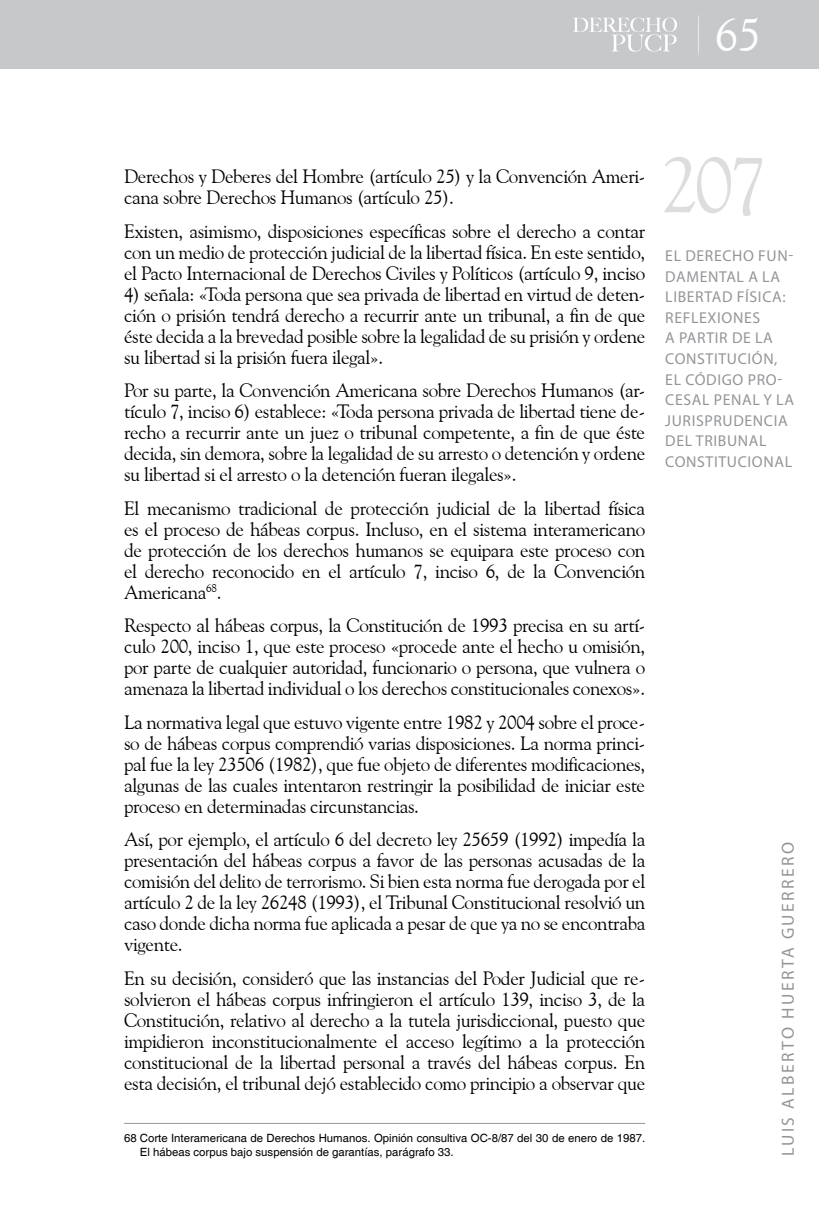
<style>
.page{position:relative;width:819px;height:1206px;background:#fff}
.page>*{position:absolute;margin:0;border:0;box-sizing:border-box;transform-origin:0 0}
.t1{font:78.75px "Goudy Old Style BT";color:#dcddde}
.t2{font:46.38px "Goudy Old Style BT";color:#fff}
.t3{font:19.25px/21px "Goudy Old Style BT";letter-spacing:-.02em;color:#000;text-align:justify}
.t4{font:17.5px "Myriad Pro";letter-spacing:.14em;color:#939598}
.t5{font:15.75px/20.7px "Myriad Pro";letter-spacing:.04em;color:#939598}
.t6{font:11.38px/14px "Helvetica";color:#000}
</style>
<div class="page">
<div style="left:0;top:0;width:819px;height:69px;background:#c7c8ca"></div>
<svg style="left:573px;top:18px;width:104px;height:34px"></svg>
<hr style="left:124px;top:1122px;width:521px;height:1px;background:#939598">
<h2 class="t2" style="left:715px;top:6px;width:47px">65</h2>
<p class="t3" style="left:124px;top:166px;width:522px">Derechos y Deberes del Hombre (artículo 25) y la Convención Ameri&shy;cana sobre Derechos Humanos (artículo 25).</p>
<p class="t3" style="left:124px;top:220px;width:522px">Existen, asimismo, disposiciones específicas sobre el derecho a contar con un medio de protección judicial de la libertad física. En este sentido, el Pacto Internacional de Derechos Civiles y Políticos (artículo 9, inciso</p>
<p class="t3" style="left:124px;top:283px;width:523px">4) señala: «Toda persona que sea privada de libertad en virtud de deten&shy;ción o prisión tendrá derecho a recurrir ante un tribunal, a fin de que éste decida a la brevedad posible sobre la legalidad de su prisión y ordene su libertad si la prisión fuera ilegal».</p>
<p class="t3" style="left:124px;top:380px;width:522px">Por su parte, la Convención Americana sobre Derechos Humanos (ar&shy;tículo 7, inciso 6) establece: «Toda persona privada de libertad tiene de&shy;recho a recurrir ante un juez o tribunal competente, a fin de que éste decida, sin demora, sobre la legalidad de su arresto o detención y ordene su libertad si el arresto o la detención fueran ilegales».</p>
<p class="t3" style="left:124px;top:497px;width:522px">El mecanismo tradicional de protección judicial de la libertad física es el proceso de hábeas corpus. Incluso, en el sistema interamericano de protección de los derechos humanos se equipara este proceso con el derecho reconocido en el artículo 7, inciso 6, de la Convención Americana<sup>68</sup>.</p>
<p class="t3" style="left:124px;top:614px;width:522px">Respecto al hábeas corpus, la Constitución de 1993 precisa en su artí&shy;culo 200, inciso 1, que este proceso «procede ante el hecho u omisión, por parte de cualquier autoridad, funcionario o persona, que vulnera o amenaza la libertad individual o los derechos constitucionales conexos».</p>
<p class="t3" style="left:124px;top:711px;width:522px">La normativa legal que estuvo vigente entre 1982 y 2004 sobre el proce&shy;so de hábeas corpus comprendió varias disposiciones. La norma princi&shy;pal fue la ley 23506 (1982), que fue objeto de diferentes modificaciones, algunas de las cuales intentaron restringir la posibilidad de iniciar este proceso en determinadas circunstancias.</p>
<p class="t3" style="left:124px;top:828px;width:522px">Así, por ejemplo, el artículo 6 del decreto ley 25659 (1992) impedía la presentación del hábeas corpus a favor de las personas acusadas de la comisión del delito de terrorismo. Si bien esta norma fue derogada por el artículo 2 de la ley 26248 (1993), el Tribunal Constitucional resolvió un caso donde dicha norma fue aplicada a pesar de que ya no se encontraba vigente.</p>
<p class="t3" style="left:124px;top:967px;width:522px">En su decisión, consideró que las instancias del Poder Judicial que re&shy;solvieron el hábeas corpus infringieron el artículo 139, inciso 3, de la Constitución, relativo al derecho a la tutela jurisdiccional, puesto que impidieron inconstitucionalmente el acceso legítimo a la protección constitucional de la libertad personal a través del hábeas corpus. En esta decisión, el tribunal dejó establecido como principio a observar que</p>
<p class="t6" style="left:140px;top:1131px;width:507px;text-indent:-16px">68 Corte Interamericana de Derechos Humanos. Opinión consultiva OC-8/87 del 30 de enero de 1987.<br>El hábeas corpus bajo suspensión de garantías, parágrafo 33.</p>
<h1 class="t1" style="left:660px;top:136px;width:109px">207</h1>
<p class="t5" style="left:665px;top:245px;width:130px">EL DERECHO FUN-<br>DAMENTAL A LA<br>LIBERTAD FÍSICA:<br>REFLEXIONES<br>A PARTIR DE LA<br>CONSTITUCIÓN,<br>EL CÓDIGO PRO-<br>CESAL PENAL Y LA<br>JURISPRUDENCIA<br>DEL TRIBUNAL<br>CONSTITUCIONAL</p>
<p class="t4" style="left:777px;top:1156px;width:316px;rotate:-90deg">LUIS ALBERTO HUERTA GUERRERO</p>
</div>
